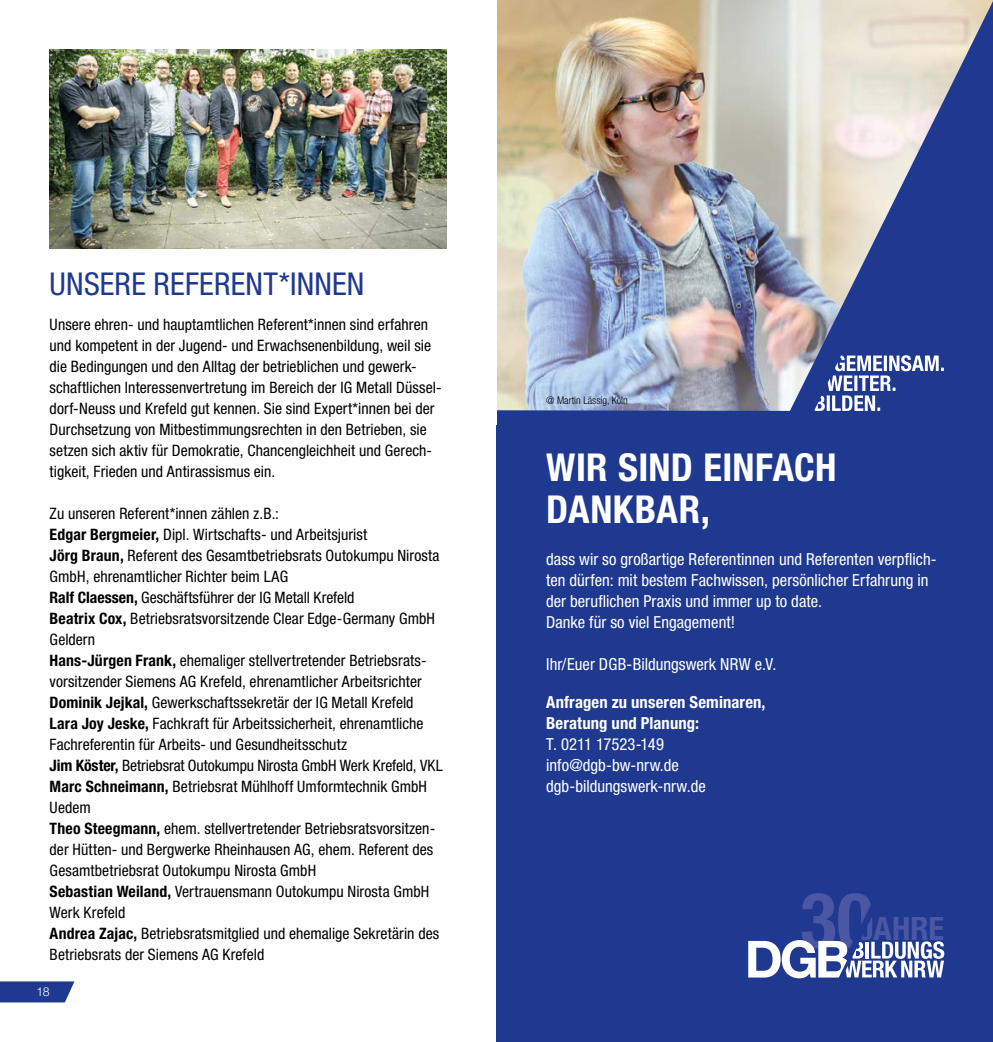
<style>
.page{position:relative;width:993px;height:1042px;background:#fff}
.page>*{position:absolute;margin:0;border:0;box-sizing:border-box;transform-origin:0 0}
.t1{font:700 condensed 38.5px/42px "Helvetica Neue LT Std";letter-spacing:.01em;color:#fff}
.t2{font:700 condensed 32.73px "Helvetica Neue LT Std";color:#4b57a3}
.t3{font:condensed 31.5px "Helvetica Neue LT Std";letter-spacing:.005em;color:#1e398f}
.t4{font:condensed 16.62px/21px "Helvetica Neue LT Std";color:#fff}
.t5{font:700 condensed 16.62px/21px "Helvetica Neue LT Std";letter-spacing:.01em;color:#fff}
.t6{font:condensed 15.75px/21px "Helvetica Neue LT Std";letter-spacing:.005em;color:#000}
.t7{font:300 12.25px "Helvetica Neue LT Std";color:#fff}
.t8{font:300 condensed 10.5px "Helvetica Neue LT Std";color:#000}
.s1{font-weight:700}
</style>
<div class="page">
<img style="left:50px;top:50px;width:396px;height:198px">
<svg style="left:0;top:981px;width:74px;height:21px;background:#2f4897"></svg>
<div style="left:496px;top:0;width:496px;height:1042px;background:#1e398f"></div>
<img style="left:496px;top:0;width:496px;height:411px">
<svg style="left:814px;top:355px;width:129px;height:56px"></svg>
<svg style="left:748px;top:893px;width:196px;height:85px"></svg>
<h3 class="t3" style="left:50px;top:265px;width:316px">UNSERE REFERENT*INNEN</h3>
<p class="t6" style="left:50px;top:314px;width:393px">Unsere ehren- und hauptamtlichen Referent*innen sind erfahren und kompetent in der Jugend- und Erwachsenenbildung, weil sie die Bedingungen und den Alltag der betrieblichen und gewerk&shy;schaftlichen Interessenvertretung im Bereich der IG Metall Düssel&shy;dorf-Neuss und Krefeld gut kennen. Sie sind Expert*innen bei der Durchsetzung von Mitbestimmungsrechten in den Betrieben, sie setzen sich aktiv für Demokratie, Chancengleichheit und Gerech&shy;tigkeit, Frieden und Antirassismus ein.</p>
<p class="t6" style="left:50px;top:503px;width:394px">Zu unseren Referent*innen zählen z.B.:<br><span class="s1">Edgar Bergmeier,</span> Dipl. Wirtschafts- und Arbeitsjurist<br><span class="s1">Jörg Braun,</span> Referent des Gesamtbetriebsrats Outokumpu Nirosta GmbH, ehrenamtlicher Richter beim LAG<br><span class="s1">Ralf Claessen,</span> Geschäftsführer der IG Metall Krefeld<br><span class="s1">Beatrix Cox,</span> Betriebsratsvorsitzende Clear Edge-Germany GmbH Geldern<br><span class="s1">Hans-Jürgen Frank,</span> ehemaliger stellvertretender Betriebsrats&shy;vorsitzender Siemens AG Krefeld, ehrenamtlicher Arbeitsrichter <span class="s1">Dominik Jejkal,</span> Gewerkschaftssekretär der IG Metall Krefeld <span class="s1">Lara Joy Jeske,</span> Fachkraft für Arbeitssicherheit, ehrenamtliche Fachreferentin für Arbeits- und Gesundheitsschutz<br><span class="s1">Jim Köster,</span> Betriebsrat Outokumpu Nirosta GmbH Werk Krefeld, VKL <span class="s1">Marc Schneimann,</span> Betriebsrat Mühlhoff Umformtechnik GmbH Uedem<br><span class="s1">Theo Steegmann,</span> ehem. stellvertretender Betriebsratsvorsitzen&shy;der Hütten- und Bergwerke Rheinhausen AG, ehem. Referent des Gesamtbetriebsrat Outokumpu Nirosta GmbH<br><span class="s1">Sebastian Weiland,</span> Vertrauensmann Outokumpu Nirosta GmbH Werk Krefeld<br><span class="s1">Andrea Zajac,</span> Betriebsratsmitglied und ehemalige Sekretärin des Betriebsrats der Siemens AG Krefeld</p>
<p class="t7" style="left:36px;top:984px;width:15px">18</p>
<p class="t8" style="left:546px;top:394px;width:83px">@ Martin Lässig, Köln</p>
<h1 class="t1" style="left:546px;top:445px;width:292px">WIR SIND EINFACH<br>DANKBAR,</h1>
<p class="t4" style="left:546px;top:548px;width:392px">dass wir so großartige Referentinnen und Referenten verpflich&shy;ten dürfen: mit bestem Fachwissen, persönlicher Erfahrung in der beruflichen Praxis und immer up to date.<br>Danke für so viel Engagement!</p>
<p class="t4" style="left:546px;top:653px;width:232px">Ihr/Euer DGB-Bildungswerk NRW e.V.</p>
<p class="t5" style="left:546px;top:692px;width:221px">Anfragen zu unseren Seminaren,<br>Beratung und Planung:</p>
<p class="t4" style="left:546px;top:734px;width:161px">T. 0211 17523-149 info@dgb-bw-nrw.de dgb-bildungswerk-nrw.de</p>
<h2 class="t2" style="left:858px;top:909px;width:87px">JAHRE</h2>
</div>
